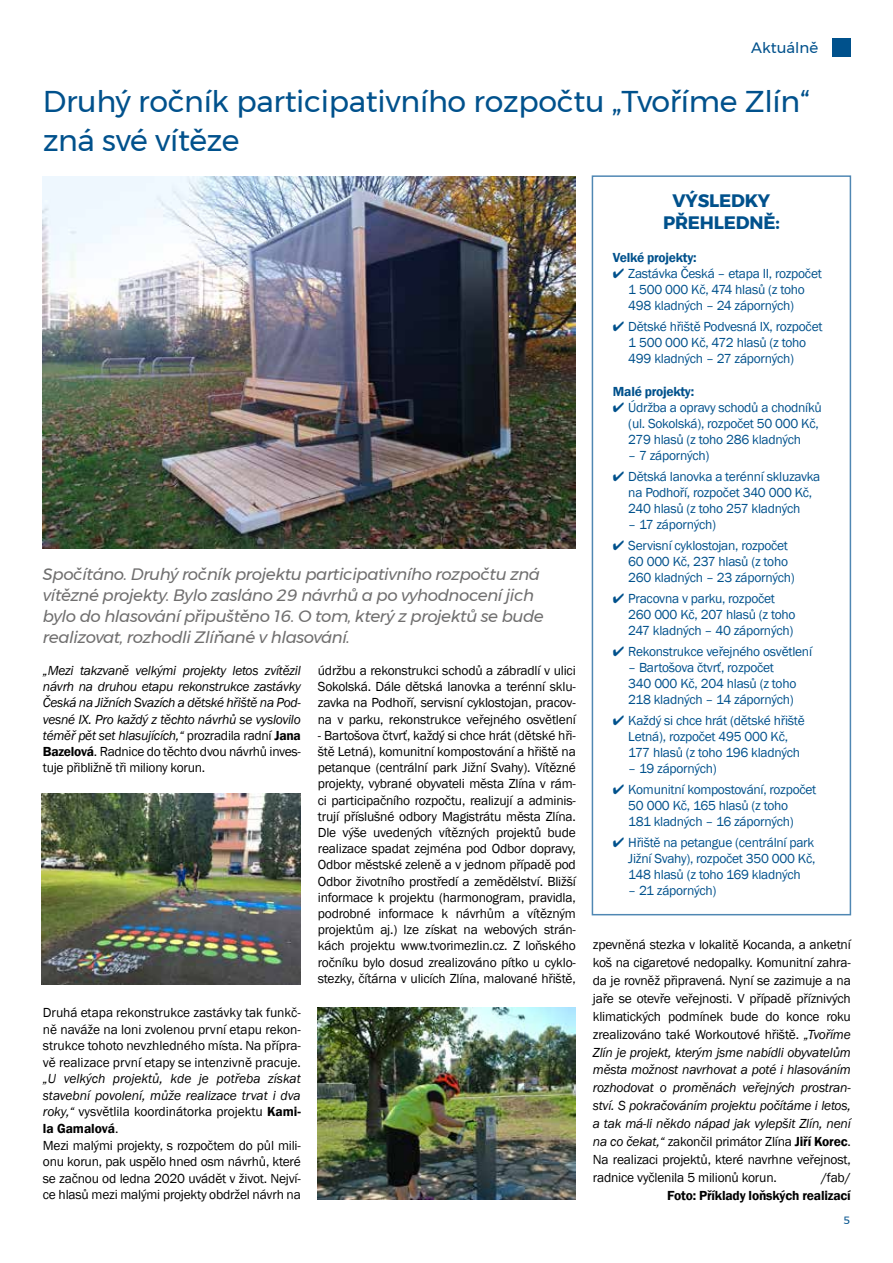
<style>
.page{position:relative;width:893px;height:1263px;background:#fff}
.page>*{position:absolute;margin:0;border:0;box-sizing:border-box;transform-origin:0 0}
.t1{font:30px/39px "Montserrat";letter-spacing:-.01em;color:#00518c}
.t2{font:700 18px/22.5px "Montserrat";letter-spacing:-.01em;color:#00518c;text-align:center}
.t3{font:italic 16.5px/21px "Montserrat";letter-spacing:-.025em;color:#706f6f}
.t4{font:15px "Montserrat";color:#00518c}
.t5{font:13.5px/16.2px "Franklin Gothic";letter-spacing:-.015em;color:#000;text-align:justify}
.t6{font:13.5px/16.2px "Franklin Gothic";letter-spacing:-.02em;color:#00518c}
.t7{font:italic 13.5px/16.2px "Franklin Gothic";letter-spacing:-.02em;color:#000;text-align:justify}
.t8{font:13.5px "MMZ text Book Bold";letter-spacing:-.015em;color:#000}
.t9{font:13.5px "MMZ text Book Bold";letter-spacing:-.02em;color:#00518c}
.t10{font:10.5px "Montserrat";color:#00518c}
.s1{font-style:normal}
.s2{font-family:"MMZ text Book Bold";font-style:normal}
.s3{font-family:"Franklin Gothic"}
.s4{font-style:italic}
.s5{font-family:"MMZ text Book Bold"}
</style>
<div class="page">
<svg style="left:832px;top:38px;width:18px;height:19px"></svg>
<img style="left:43px;top:176px;width:532px;height:373px">
<div style="left:592px;top:175px;width:259px;height:740px;border:2px solid #246aa1"></div>
<img style="left:318px;top:1008px;width:258px;height:191px">
<img style="left:42px;top:793px;width:258px;height:191px">
<p class="t4" style="left:751px;top:37px;width:69px">Aktuálně</p>
<h1 class="t1" style="left:43px;top:81px;width:769px">Druhý ročník participativního rozpočtu „Tvoříme Zlín“ zná své vítěze</h1>
<p class="t3" style="left:43px;top:563px;width:502px">Spočítáno. Druhý ročník projektu participativního rozpočtu zná vítězné projekty. Bylo zasláno 29 návrhů a po vyhodnocení jich bylo do hlasování připuštěno 16. O tom, který z projektů se bude realizovat, rozhodli Zlíňané v hlasování.</p>
<p class="t7" style="left:43px;top:662px;width:259px">„Mezi takzvaně velkými projekty letos zvítězil návrh na druhou etapu rekonstrukce zastávky Česká na Jižních Svazích a dětské hřiště na Pod&shy;vesné IX. Pro každý z těchto návrhů se vyslovilo téměř pět set hlasujících,“ <span class="s1">prozradila radní</span> <span class="s2">Jana Bazelová</span><span class="s1">. Radnice do těchto dvou návrhů inves&shy;tuje přibližně tři miliony korun.</span></p>
<p class="t5" style="left:318px;top:663px;width:259px">údržbu a rekonstrukci schodů a zábradlí v ulici Sokolská. Dále dětská lanovka a terénní sklu&shy;zavka na Podhoří, servisní cyklostojan, pracov&shy;na v parku, rekonstrukce veřejného osvětlení</p>
<p class="t5" style="left:318px;top:727px;width:259px">- Bartošova čtvrť, každý si chce hrát (dětské hři&shy;ště Letná), komunitní kompostování a hřiště na petanque (centrální park Jižní Svahy). Vítězné projekty, vybrané obyvateli města Zlína v rám&shy;ci participačního rozpočtu, realizují a adminis&shy;trují příslušné odbory Magistrátu města Zlína.<br>Dle výše uvedených vítězných projektů bude realizace spadat zejména pod Odbor dopravy, Odbor městské zeleně a v jednom případě pod Odbor životního prostředí a zemědělství. Bližší informace k projektu (harmonogram, pravidla, podrobné informace k návrhům a vítězným projektům aj.) lze získat na webových strán&shy;kách projektu www.tvorimezlin.cz. Z loňského ročníku bylo dosud zrealizováno pítko u cyklo&shy;stezky, čítárna v ulicích Zlína, malované hřiště,</p>
<p class="t5" style="left:43px;top:1005px;width:260px">Druhá etapa rekonstrukce zastávky tak funkč&shy;ně naváže na loni zvolenou první etapu rekon&shy;strukce tohoto nevzhledného místa. Na přípra&shy;vě realizace první etapy se intenzivně pracuje.</p>
<p class="t7" style="left:43px;top:1071px;width:259px">„U velkých projektů, kde je potřeba získat stavební povolení, může realizace trvat i dva roky,“ <span class="s1">vysvětlila koordinátorka projektu</span> <span class="s2">Kami-</span></p>
<p class="t8" style="left:43px;top:1120px;width:77px">la Gamalová<span class="s3">.</span></p>
<p class="t5" style="left:43px;top:1137px;width:259px">Mezi malými projekty, s rozpočtem do půl mili&shy;onu korun, pak uspělo hned osm návrhů, které se začnou od ledna 2020 uvádět v život. Nejví&shy;ce hlasů mezi malými projekty obdržel návrh na</p>
<h2 class="t2" style="left:663px;top:189px;width:118px">VÝSLEDKY<br>PŘEHLEDNĚ:</h2>
<p class="t9" style="left:613px;top:249px;width:85px">Velké projekty:</p>
<p class="t6" style="left:628px;top:266px;width:195px;text-indent:-15px">✔ Zastávka Česká – etapa II, rozpočet<br>1 500 000 Kč, 474 hlasů (z toho<br>498 kladných – 24 záporných)</p>
<p class="t6" style="left:628px;top:318px;width:196px;text-indent:-15px">✔ Dětské hřiště Podvesná IX, rozpočet<br>1 500 000 Kč, 472 hlasů (z toho<br>499 kladných – 27 záporných)</p>
<p class="t9" style="left:613px;top:383px;width:83px">Malé projekty:</p>
<p class="t6" style="left:628px;top:399px;width:195px;text-indent:-15px">✔ Údržba a opravy schodů a chodníků (ul. Sokolská), rozpočet 50 000 Kč,<br>279 hlasů (z toho 286 kladných</p>
<p class="t6" style="left:628px;top:448px;width:83px">– 7 záporných)</p>
<p class="t6" style="left:613px;top:468px;width:209px;text-align:center">✔ Dětská lanovka a terénní skluzavka na Podhoří, rozpočet 340 000 Kč,<br>240 hlasů (z toho 257 kladných</p>
<p class="t6" style="left:628px;top:517px;width:89px">– 17 záporných)</p>
<p class="t6" style="left:628px;top:538px;width:168px;text-indent:-15px">✔ Servisní cyklostojan, rozpočet<br>60 000 Kč, 237 hlasů (z toho<br>260 kladných – 23 záporných)</p>
<p class="t6" style="left:628px;top:590px;width:169px;text-indent:-15px">✔ Pracovna v parku, rozpočet<br>260 000 Kč, 207 hlasů (z toho<br>247 kladných – 40 záporných)</p>
<p class="t6" style="left:613px;top:643px;width:201px">✔ Rekonstrukce veřejného osvětlení</p>
<p class="t6" style="left:628px;top:659px;width:170px">– Bartošova čtvrť, rozpočet<br>340 000 Kč, 204 hlasů (z toho<br>218 kladných – 14 záporných)</p>
<p class="t6" style="left:628px;top:712px;width:178px;text-indent:-15px">✔ Každý si chce hrát (dětské hřiště<br>Letná), rozpočet 495 000 Kč,<br>177 hlasů (z toho 196 kladných</p>
<p class="t6" style="left:628px;top:761px;width:90px">– 19 záporných)</p>
<p class="t6" style="left:628px;top:781px;width:189px;text-indent:-15px">✔ Komunitní kompostování, rozpočet<br>50 000 Kč, 165 hlasů (z toho<br>181 kladných – 16 záporných)</p>
<p class="t6" style="left:628px;top:834px;width:189px;text-align:justify;text-indent:-15px">✔ Hřiště na petangue (centrální park Jižní Svahy), rozpočet 350 000 Kč, 148 hlasů (z toho 169 kladných</p>
<p class="t6" style="left:628px;top:883px;width:90px">– 21 záporných)</p>
<p class="t5" style="left:593px;top:936px;width:259px;line-height:17.9px">zpevněná stezka v lokalitě Kocanda, a anketní koš na cigaretové nedopalky. Komunitní zahra&shy;da je rovněž připravená. Nyní se zazimuje a na jaře se otevře veřejnosti. V případě příznivých klimatických podmínek bude do konce roku zrealizováno také Workoutové hřiště. <span class="s4">„Tvoříme Zlín je projekt, kterým jsme nabídli obyvatelům města možnost navrhovat a poté i hlasováním rozhodovat o proměnách veřejných prostran&shy;ství. S pokračováním projektu počítáme i letos, a tak má-li někdo nápad jak vylepšit Zlín, není na co čekat,“</span> zakončil primátor Zlína <span class="s5">Jiří Korec</span>.<br>Na realizaci projektů, které navrhne veřejnost, radnice vyčlenila 5 milionů korun.</p>
<p class="t5" style="left:821px;top:1169px;width:31px">/fab/</p>
<p class="t8" style="left:667px;top:1187px;width:185px">Foto: Příklady loňských realizací</p>
<p class="t10" style="left:844px;top:1212px;width:8px">5</p>
</div>
